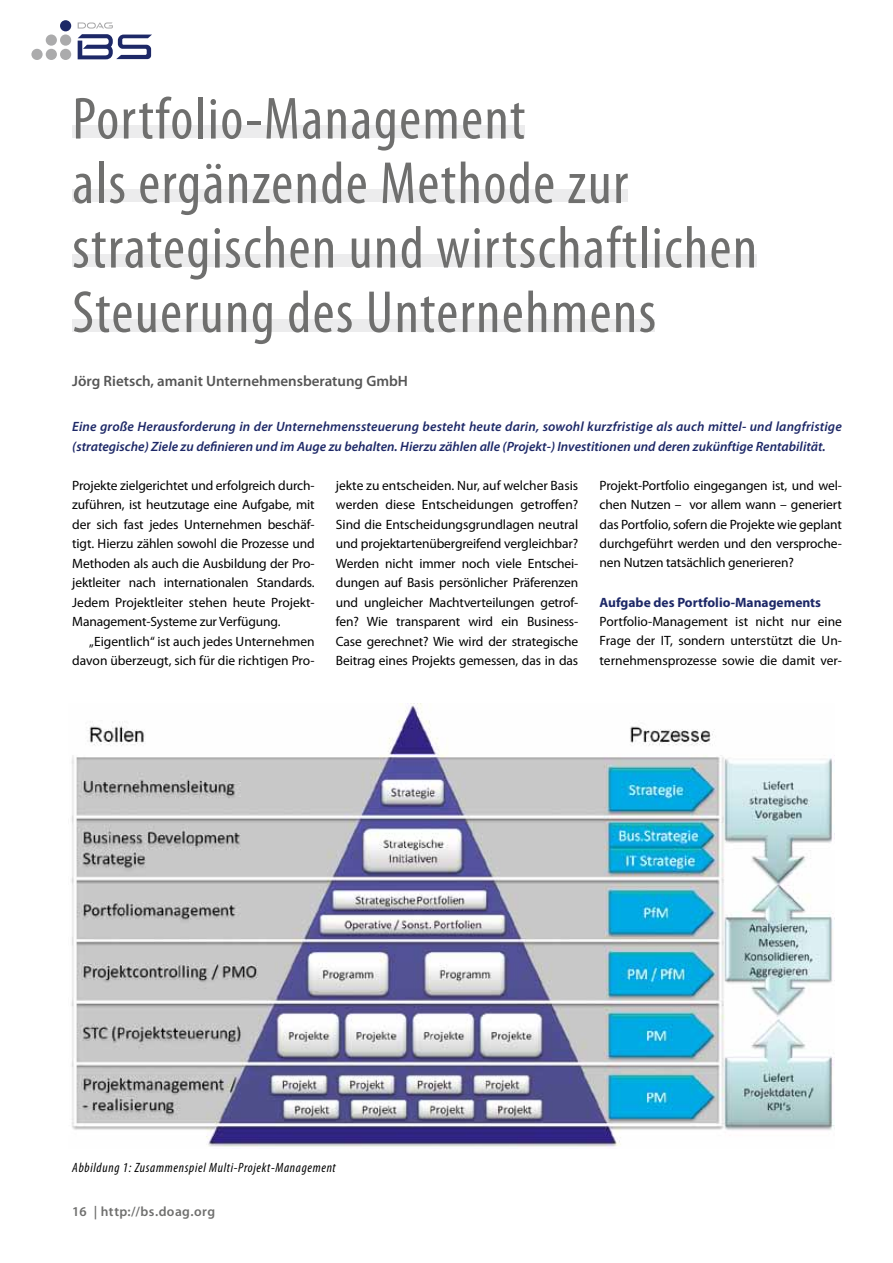
<style>
.page{position:relative;width:893px;height:1263px;background:#fff}
.page>*{position:absolute;margin:0;border:0;box-sizing:border-box;transform-origin:0 0}
.t1{font:condensed 60px/64.5px "Myriad Pro";letter-spacing:.025em;color:#6f6f6e}
.t2{font:600 15px "Myriad Pro";color:#565656}
.t3{font:13.5px/19.5px "Myriad Pro";letter-spacing:-.01em;color:#000;text-align:justify}
.t4{font:italic 600 13.5px/19.5px "Myriad Pro";letter-spacing:.005em;color:#1d2867}
.t5{font:italic condensed 13.5px "Myriad Pro";letter-spacing:.05em;color:#000}
.t6{font:700 13.5px "Myriad Pro";color:#1d2867}
.t7{font:600 13.5px "Myriad Pro";letter-spacing:.03em;color:#6f6f6e}
</style>
<div class="page">
<div style="left:60px;top:49px;width:11px;height:11px;background:#ababac;border-radius:50%"></div>
<div style="left:60px;top:20px;width:11px;height:11px;background:#1d2867;border-radius:50%"></div>
<div style="left:46px;top:34px;width:11px;height:12px;background:#ababac;border-radius:50%"></div>
<div style="left:60px;top:34px;width:11px;height:12px;background:#ababac;border-radius:50%"></div>
<div style="left:31px;top:49px;width:12px;height:11px;background:#ababac;border-radius:50%"></div>
<div style="left:46px;top:49px;width:11px;height:11px;background:#ababac;border-radius:50%"></div>
<svg style="left:78px;top:22px;width:74px;height:37px"></svg>
<img style="left:71px;top:703px;width:763px;height:444px">
<div style="left:72px;top:319px;width:583px;height:13px;background:#ececed"></div>
<div style="left:72px;top:254px;width:685px;height:13px;background:#ececed"></div>
<div style="left:72px;top:189px;width:556px;height:13px;background:#ececed"></div>
<div style="left:72px;top:125px;width:453px;height:13px;background:#ececed"></div>
<h1 class="t1" style="left:72px;top:86px;width:686px">Portfolio-Management<br>als ergänzende Methode zur strategischen und wirtschaftlichen<br>Steuerung des Unternehmens</h1>
<p class="t2" style="left:72px;top:371px;width:337px">Jörg Rietsch, amanit Unternehmensberatung GmbH</p>
<p class="t4" style="left:72px;top:416px;width:771px">Eine große Herausforderung in der Unternehmenssteuerung besteht heute darin, sowohl kurzfristige als auch mittel- und langfristige (strategische) Ziele zu definieren und im Auge zu behalten. Hierzu zählen alle (Projekt-) Investitionen und deren zukünftige Rentabilität.</p>
<p class="t3" style="left:72px;top:475px;width:244px">Projekte zielgerichtet und erfolgreich durch&shy;zuführen, ist heutzutage eine Aufgabe, mit der sich fast jedes Unternehmen beschäf&shy;tigt. Hierzu zählen sowohl die Prozesse und Methoden als auch die Ausbildung der Pro&shy;jektleiter nach internationalen Standards.<br>Jedem Projektleiter stehen heute Projekt-Management-Systeme zur Verfügung.</p>
<p class="t3" style="left:72px;top:631px;width:244px;text-align:right">„Eigentlich“ ist auch jedes Unternehmen davon überzeugt, sich für die richtigen Pro-</p>
<p class="t3" style="left:336px;top:475px;width:244px">jekte zu entscheiden. Nur, auf welcher Basis werden diese Entscheidungen getroffen?<br>Sind die Entscheidungsgrundlagen neutral und projektartenübergreifend vergleichbar?<br>Werden nicht immer noch viele Entschei&shy;dungen auf Basis persönlicher Präferenzen und ungleicher Machtverteilungen getrof&shy;fen? Wie transparent wird ein Business-Case gerechnet? Wie wird der strategische Beitrag eines Projekts gemessen, das in das</p>
<p class="t3" style="left:600px;top:475px;width:244px">Projekt-Portfolio eingegangen ist, und wel&shy;chen Nutzen – vor allem wann – generiert das Portfolio, sofern die Projekte wie geplant durchgeführt werden und den versproche&shy;nen Nutzen tatsächlich generieren?</p>
<p class="t6" style="left:600px;top:593px;width:223px">Aufgabe des Portfolio-Managements</p>
<p class="t3" style="left:600px;top:611px;width:244px">Portfolio-Management ist nicht nur eine Frage der IT, sondern unterstützt die Un&shy;ternehmensprozesse sowie die damit ver-</p>
<p class="t5" style="left:72px;top:1159px;width:265px">Abbildung 1: Zusammenspiel Multi-Projekt-Management</p>
<p class="t7" style="left:72px;top:1203px;width:144px">16 | http://bs.doag.org</p>
</div>
